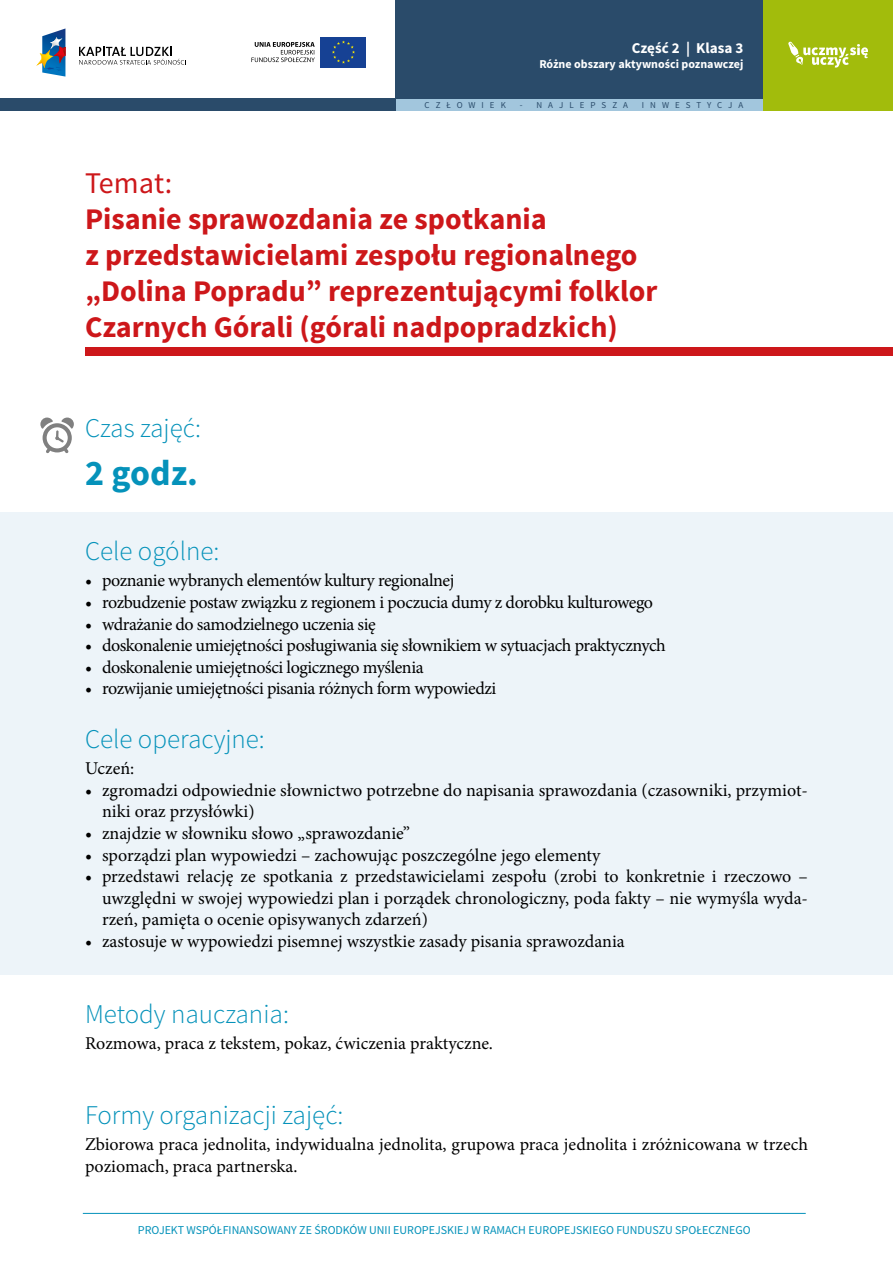
<style>
.page{position:relative;width:893px;height:1263px;background:#fff}
.page>*{position:absolute;margin:0;border:0;box-sizing:border-box;transform-origin:0 0}
.t1{font:700 36px "Source Sans Pro";color:#0592ba}
.t2{font:700 30px/36px "Source Sans Pro";color:#cd171a}
.t3{font:30px "Source Sans Pro";color:#cd171a}
.t4{font:300 27px "Source Sans Pro";color:#0592ba}
.t5{font:18px/21.6px "Minion Pro";letter-spacing:-.01em;color:#000}
.t6{font:18px "Minion Pro";letter-spacing:-.03em;color:#000}
.t7{font:700 15px "Source Sans Pro";color:#fff}
.t8{font:12px "Source Sans Pro";color:#0592ba}
.t9{font:700 12px "Source Sans Pro";color:#fff}
.t10{font:9px "Source Sans Pro";letter-spacing:.67em;color:#2a4b6a}
</style>
<div class="page">
<div style="left:395px;top:99px;width:368px;height:12px;background:#a2c6dd"></div>
<div style="left:0;top:99px;width:395px;height:12px;background:#2a4b6a"></div>
<div style="left:763px;top:0;width:130px;height:111px;background:#a2bc0c"></div>
<div style="left:395px;top:0;width:368px;height:99px;background:#2a4b6a"></div>
<svg style="left:788px;top:42px;width:80px;height:26px"></svg>
<hr style="left:83px;top:1213px;width:723px;height:1px;background:#0592ba">
<svg style="left:79px;top:47px;width:107px;height:18px"></svg>
<svg style="left:36px;top:28px;width:29px;height:49px"></svg>
<div style="left:320px;top:37px;width:46px;height:30px;background:#164194"></div>
<svg style="left:332px;top:40px;width:23px;height:24px"></svg>
<svg style="left:251px;top:42px;width:64px;height:20px"></svg>
<div style="left:85px;top:347px;width:808px;height:9px;background:#cd171a"></div>
<div style="left:0;top:513px;width:893px;height:462px;background:#edf4f9"></div>
<svg style="left:40px;top:417px;width:34px;height:36px"></svg>
<p class="t7" style="left:632px;top:39px;width:113px">Część 2 | Klasa 3</p>
<p class="t9" style="left:539px;top:56px;width:206px">Różne obszary aktywności poznawczej</p>
<p class="t10" style="left:425px;top:100px;width:83px">CZŁOWIEK</p>
<p class="t10" style="left:520px;top:100px;width:110px">- NAJLEPSZA</p>
<p class="t10" style="left:642px;top:100px;width:103px">INWESTYCJA</p>
<h2 class="t3" style="left:85px;top:164px;width:89px">Temat:</h2>
<h2 class="t2" style="left:85px;top:202px;width:574px">Pisanie sprawozdania ze spotkania<br>z przedstawicielami zespołu regionalnego „Dolina Popradu” reprezentującymi folklor Czarnych Górali (górali nadpopradzkich)</h2>
<h3 class="t4" style="left:85px;top:412px;width:117px">Czas zajęć:</h3>
<h1 class="t1" style="left:85px;top:450px;width:115px">2 godz.</h1>
<h3 class="t4" style="left:85px;top:535px;width:136px">Cele ogólne:</h3>
<p class="t6" style="left:85px;top:568px;width:371px">• poznanie wybranych elementów kultury regionalnej</p>
<p class="t5" style="left:85px;top:591px;width:569px">• rozbudzenie postaw związku z regionem i poczucia dumy z dorobku kulturowego</p>
<p class="t5" style="left:85px;top:613px;width:292px">• wdrażanie do samodzielnego uczenia się</p>
<p class="t5" style="left:85px;top:635px;width:582px">• doskonalenie umiejętności posługiwania się słownikiem w sytuacjach praktycznych</p>
<p class="t5" style="left:85px;top:656px;width:340px">• doskonalenie umiejętności logicznego myślenia</p>
<p class="t5" style="left:85px;top:678px;width:413px">• rozwijanie umiejętności pisania różnych form wypowiedzi</p>
<h3 class="t4" style="left:85px;top:723px;width:181px">Cele operacyjne:</h3>
<p class="t5" style="left:85px;top:758px;width:51px">Uczeń:</p>
<p class="t5" style="left:102px;top:779px;width:707px;text-indent:-17px">• zgromadzi odpowiednie słownictwo potrzebne do napisania sprawozdania (czasowniki, przymiot&shy;niki oraz przysłówki)</p>
<p class="t5" style="left:85px;top:822px;width:327px">• znajdzie w słowniku słowo „sprawozdanie”</p>
<p class="t5" style="left:85px;top:844px;width:517px">• sporządzi plan wypowiedzi – zachowując poszczególne jego elementy</p>
<p class="t5" style="left:102px;top:866px;width:707px;text-align:justify;text-indent:-17px">• przedstawi relację ze spotkania z przedstawicielami zespołu (zrobi to konkretnie i rzeczowo – uwzględni w swojej wypowiedzi plan i porządek chronologiczny, poda fakty – nie wymyśla wyda&shy;rzeń, pamięta o ocenie opisywanych zdarzeń)</p>
<p class="t5" style="left:85px;top:930px;width:541px">• zastosuje w wypowiedzi pisemnej wszystkie zasady pisania sprawozdania</p>
<h3 class="t4" style="left:85px;top:997px;width:205px">Metody nauczania:</h3>
<p class="t5" style="left:85px;top:1032px;width:410px">Rozmowa, praca z tekstem, pokaz, ćwiczenia praktyczne.</p>
<h3 class="t4" style="left:85px;top:1099px;width:260px">Formy organizacji zajęć:</h3>
<p class="t5" style="left:85px;top:1133px;width:724px">Zbiorowa praca jednolita, indywidualna jednolita, grupowa praca jednolita i zróżnicowana w trzech poziomach, praca partnerska.</p>
<p class="t8" style="left:138px;top:1222px;width:614px">PROJEKT WSPÓŁFINANSOWANY ZE ŚRODKÓW UNII EUROPEJSKIEJ W RAMACH EUROPEJSKIEGO FUNDUSZU SPOŁECZNEGO</p>
</div>
